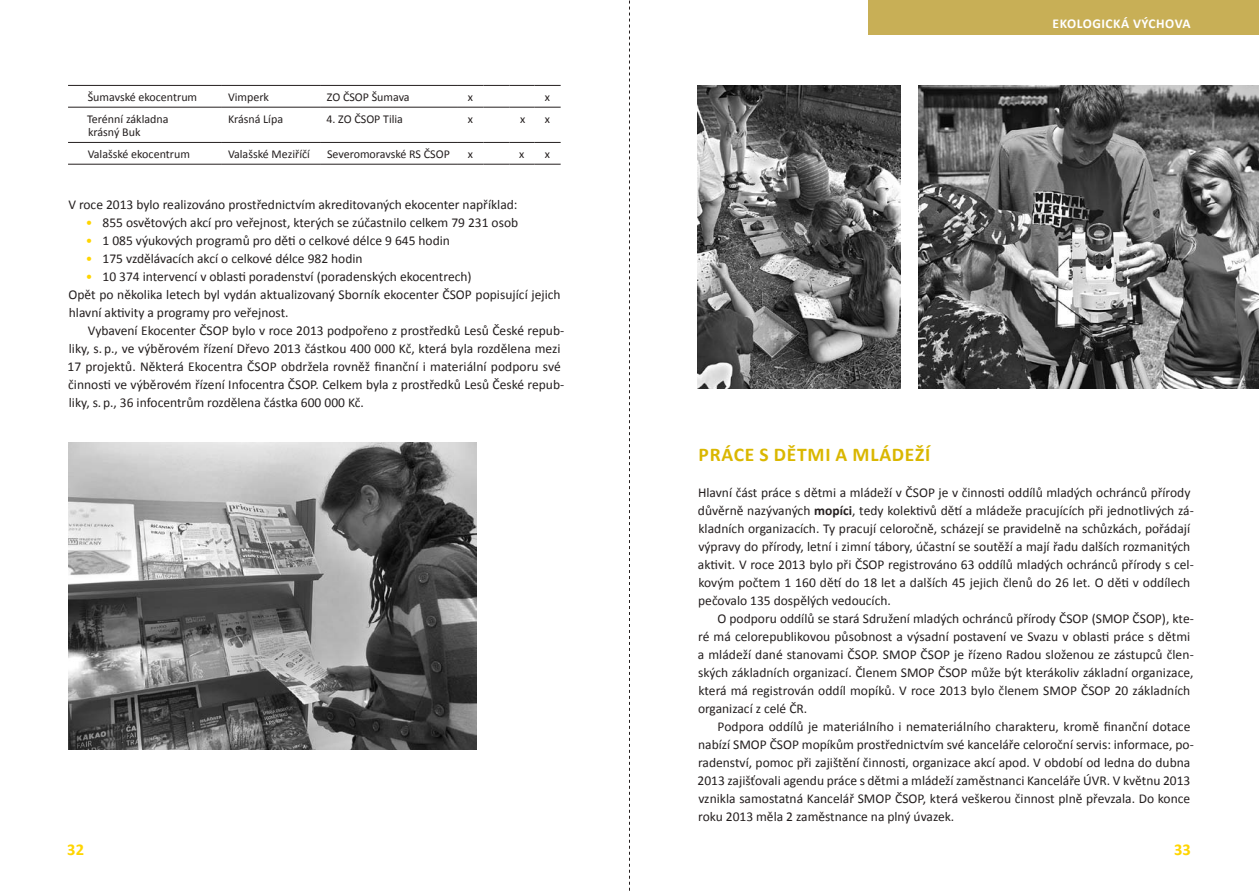
<style>
.page{position:relative;width:1259px;height:893px;background:#fff}
.page>*{position:absolute;margin:0;border:0;box-sizing:border-box;transform-origin:0 0}
.t1{font:700 19.5px "Calibri";letter-spacing:.04em;color:#dab700}
.t2{font:700 16.5px "Calibri";color:#ffd500}
.t3{font:13.5px/18px "Calibri";color:#241f1f}
.t4{font:700 13.5px "Calibri";letter-spacing:.04em;color:#fff}
.t5{font:12px/13.5px "Calibri";color:#241f1f}
.s1{color:#ffd500}
.s2{font-weight:700}
</style>
<div class="page">
<div style="left:868px;top:0;width:391px;height:34px;background:#c8af56"></div>
<img style="left:697px;top:85px;width:203px;height:304px">
<img style="left:919px;top:85px;width:340px;height:304px">
<hr style="left:68px;top:85px;width:153px;height:1px;background:#241f1f">
<hr style="left:221px;top:85px;width:99px;height:1px;background:#241f1f">
<hr style="left:320px;top:85px;width:137px;height:1px;background:#241f1f">
<svg style="left:457px;top:85px;width:103px;height:1px"></svg>
<hr style="left:68px;top:107px;width:153px;height:1px;background:#241f1f">
<hr style="left:221px;top:107px;width:99px;height:1px;background:#241f1f">
<hr style="left:320px;top:107px;width:137px;height:1px;background:#241f1f">
<svg style="left:457px;top:107px;width:103px;height:1px"></svg>
<hr style="left:68px;top:142px;width:153px;height:1px;background:#241f1f">
<hr style="left:221px;top:142px;width:99px;height:1px;background:#241f1f">
<hr style="left:320px;top:142px;width:137px;height:1px;background:#241f1f">
<svg style="left:457px;top:142px;width:103px;height:1px"></svg>
<hr style="left:68px;top:164px;width:153px;height:1px;background:#241f1f">
<hr style="left:221px;top:164px;width:99px;height:1px;background:#241f1f">
<hr style="left:320px;top:164px;width:137px;height:1px;background:#241f1f">
<svg style="left:457px;top:164px;width:103px;height:1px"></svg>
<svg style="left:629px;top:0;width:1px;height:891px"></svg>
<img style="left:68px;top:443px;width:409px;height:306px">
<p class="t5" style="left:88px;top:89px;width:111px">Šumavské ekocentrum</p>
<p class="t5" style="left:228px;top:89px;width:43px">Vimperk</p>
<p class="t5" style="left:327px;top:89px;width:84px">ZO ČSOP Šumava</p>
<p class="t5" style="left:468px;top:89px;width:7px">x</p>
<p class="t5" style="left:545px;top:89px;width:7px">x</p>
<p class="t5" style="left:87px;top:111px;width:83px">Terénní základna krásný Buk</p>
<p class="t5" style="left:228px;top:111px;width:57px">Krásná Lípa</p>
<p class="t5" style="left:326px;top:111px;width:78px">4. ZO ČSOP Tilia</p>
<p class="t5" style="left:468px;top:111px;width:7px">x</p>
<p class="t5" style="left:520px;top:111px;width:7px">x</p>
<p class="t5" style="left:545px;top:111px;width:7px">x</p>
<p class="t5" style="left:88px;top:147px;width:104px">Valašské ekocentrum</p>
<p class="t5" style="left:228px;top:147px;width:83px">Valašské Meziříčí</p>
<p class="t5" style="left:327px;top:147px;width:124px">Severomoravské RS ČSOP</p>
<p class="t5" style="left:468px;top:147px;width:7px">x</p>
<p class="t5" style="left:519px;top:147px;width:7px">x</p>
<p class="t5" style="left:545px;top:147px;width:7px">x</p>
<p class="t3" style="left:68px;top:195px;width:450px">V roce 2013 bylo realizováno prostřednictvím akreditovaných ekocenter například:</p>
<p class="t3" style="left:86px;top:213px;width:434px"><span class="s1">•</span> 855 osvětových akcí pro veřejnost, kterých se zúčastnilo celkem 79 231 osob</p>
<p class="t3" style="left:86px;top:231px;width:365px"><span class="s1">•</span> 1 085 výukových programů pro děti o celkové délce 9 645 hodin</p>
<p class="t3" style="left:86px;top:249px;width:278px"><span class="s1">•</span> 175 vzdělávacích akcí o celkové délce 982 hodin</p>
<p class="t3" style="left:68px;top:267px;width:494px;text-indent:18px"><span class="s1">•</span> 10 374 intervencí v oblasti poradenství (poradenských ekocentrech)<br>Opět po několika letech byl vydán aktualizovaný Sborník ekocenter ČSOP popisující jejich hlavní aktivity a programy pro veřejnost.</p>
<p class="t3" style="left:67px;top:321px;width:498px;text-indent:20px">Vybavení Ekocenter ČSOP bylo v roce 2013 podpořeno z prostředků Lesů České repub&shy;liky, s. p., ve výběrovém řízení Dřevo 2013 částkou 400 000 Kč, která byla rozdělena mezi 17 projektů. Některá Ekocentra ČSOP obdržela rovněž finanční i materiální podporu své činnosti ve výběrovém řízení Infocentra ČSOP. Celkem byla z prostředků Lesů České repub&shy;liky, s.p., 36 infocentrům rozdělena částka 600 000 Kč.</p>
<p class="t4" style="left:1052px;top:16px;width:139px">EKO LOGICKÁ VÝCHOVA</p>
<h1 class="t1" style="left:698px;top:442px;width:233px">PRÁCE S DĚTMI A M LÁDEŽÍ</h1>
<p class="t3" style="left:698px;top:483px;width:497px">Hlavní část práce s dětmi a mládeží v ČSOP je v činnosti oddílů mladých ochránců přírody důvěrně nazývaných <span class="s2">MOPÍCI</span>, tedy kolektivů dětí a mládeže pracujících při jednotlivých zá&shy;kladních organizacích. Ty pracují celoročně, scházejí se pravidelně na schůzkách, pořádají výpravy do přírody, letní i zimní tábory, účastní se soutěží a mají řadu dalších rozmanitých aktivit. V roce 2013 bylo při ČSOP registrováno 63 oddílů mladých ochránců přírody s cel&shy;kovým počtem 1 160 dětí do 18 let a dalších 45 jejich členů do 26 let. O děti v oddílech pečovalo 135 dospělých vedoucích.</p>
<p class="t3" style="left:698px;top:609px;width:497px;text-indent:19px">O podporu oddílů se stará Sdružení mladých ochránců přírody ČSOP (SMOP ČSOP), kte&shy;ré má celorepublikovou působnost a výsadní postavení ve Svazu v oblasti práce s dětmi a mládeží dané stanovami ČSOP. SMOP ČSOP je řízeno Radou složenou ze zástupců člen&shy;ských základních organizací. Členem SMOP ČSOP může být kterákoliv základní organizace, která má registrován oddíl mopíků. V roce 2013 bylo členem SMOP ČSOP 20 základních organizací z celé ČR.</p>
<p class="t3" style="left:697px;top:717px;width:498px;text-indent:20px">Podpora oddílů je materiálního i nemateriálního charakteru, kromě finanční dotace nabízí SMOP ČSOP mopíkům prostřednictvím své kanceláře celoroční servis: informace, po&shy;radenství, pomoc při zajištění činnosti, organizace akcí apod. V období od ledna do dubna 2013 zajišťovali agendu práce s dětmi a mládeží zaměstnanci Kanceláře ÚVR. V květnu 2013 vznikla samostatná Kancelář SMOP ČSOP, která veškerou činnost plně převzala. Do konce roku 2013 měla 2 zaměstnance na plný úvazek.</p>
<p class="t2" style="left:67px;top:839px;width:18px">32</p>
<p class="t2" style="left:1174px;top:839px;width:18px">33</p>
</div>
